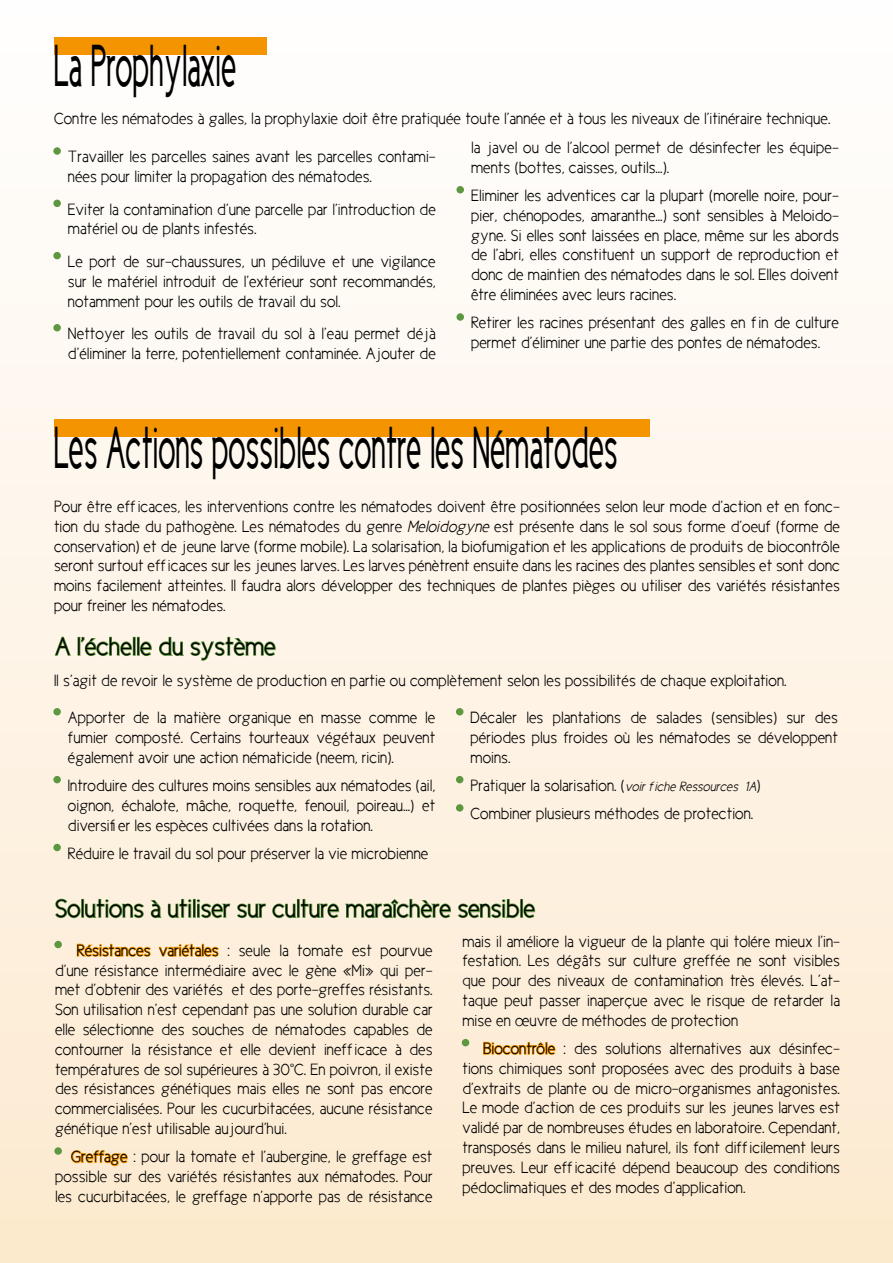
<style>
.page{position:relative;width:893px;height:1263px;background:#fff}
.page>*{position:absolute;margin:0;border:0;box-sizing:border-box;transform-origin:0 0}
.t1{font:60px "Cicle Gordita";color:#000;scale:.55 1}
.t2{font:25.5px "Cicle Semi";color:#000}
.t3{font:16.5px/19.8px "Cicle Semi";color:#000;text-align:justify}
.s1{font-family:"Cicle Gordita";font-size:30px;color:#5d973f}
.s2{font-style:italic}
.s3{font-style:italic;font-size:13.5px}
</style>
<div class="page">
<div style="left:0;top:0;width:893px;height:1263px;background:linear-gradient(to bottom,#fffeff,#fceacf)"></div>
<svg style="left:51px;top:145px;width:12px;height:12px"></svg>
<svg style="left:51px;top:197px;width:12px;height:12px"></svg>
<svg style="left:51px;top:249px;width:12px;height:13px"></svg>
<svg style="left:454px;top:184px;width:12px;height:12px"></svg>
<div style="left:54px;top:37px;width:213px;height:17px;background:#f39400"></div>
<div style="left:54px;top:420px;width:595px;height:17px;background:#f39400"></div>
<svg style="left:51px;top:311px;width:485px;height:608px"></svg>
<svg style="left:52px;top:938px;width:12px;height:13px"></svg>
<svg style="left:76px;top:942px;width:144px;height:16px;background:#f8c77c"></svg>
<svg style="left:52px;top:1145px;width:12px;height:12px"></svg>
<svg style="left:70px;top:1149px;width:58px;height:18px"></svg>
<svg style="left:459px;top:1036px;width:13px;height:13px"></svg>
<svg style="left:482px;top:1041px;width:74px;height:15px"></svg>
<h1 class="t1" style="left:54px;top:34px;width:333px">La Prophylaxie</h1>
<p class="t3" style="left:54px;top:109px;width:778px">Contre les nématodes à galles, la prophylaxie doit être pratiquée toute l’année et à tous les niveaux de l’itinéraire technique.</p>
<p class="t3" style="left:68px;top:147px;width:369px;text-indent:-14px"><span class="s1">•</span> Travailler les parcelles saines avant les parcelles contami&shy;nées pour limiter la propagation des nématodes.</p>
<p class="t3" style="left:68px;top:199px;width:369px;text-indent:-14px"><span class="s1">•</span> Eviter la contamination d’une parcelle par l’introduction de matériel ou de plants infestés.</p>
<p class="t3" style="left:68px;top:252px;width:369px;text-indent:-14px"><span class="s1">•</span> Le port de sur-chaussures, un pédiluve et une vigilance sur le matériel introduit de l’extérieur sont recommandés, notamment pour les outils de travail du sol.</p>
<p class="t3" style="left:54px;top:324px;width:383px;text-align:right"><span class="s1">•</span> Nettoyer les outils de travail du sol à l’eau permet déjà d’éliminer la terre, potentiellement contaminée. Ajouter de</p>
<p class="t3" style="left:471px;top:138px;width:369px">la javel ou de l’alcool permet de désinfecter les équipe&shy;ments (bottes, caisses, outils…).</p>
<p class="t3" style="left:471px;top:186px;width:369px;text-indent:-14px"><span class="s1">•</span> Eliminer les adventices car la plupart (morelle noire, pour&shy;pier, chénopodes, amaranthe…) sont sensibles à Meloido&shy;gyne. Si elles sont laissées en place, même sur les abords de l’abri, elles constituent un support de reproduction et donc de maintien des nématodes dans le sol. Elles doivent être éliminées avec leurs racines.</p>
<p class="t3" style="left:457px;top:313px;width:383px;text-align:center"><span class="s1">•</span> Retirer les racines présentant des galles en fin de culture permet d’éliminer une partie des pontes de nématodes.</p>
<h1 class="t1" style="left:54px;top:416px;width:1027px">Les Actions possibles contre les Nématodes</h1>
<p class="t3" style="left:54px;top:496px;width:788px">Pour être efficaces, les interventions contre les nématodes doivent être positionnées selon leur mode d’action et en fonc&shy;tion du stade du pathogène. Les nématodes du genre <span class="s2">Meloidogyne</span> est présente dans le sol sous forme d’oeuf (forme de conservation) et de jeune larve (forme mobile). La solarisation, la biofumigation et les applications de produits de biocontrôle seront surtout efficaces sur les jeunes larves. Les larves pénètrent ensuite dans les racines des plantes sensibles et sont donc moins facilement atteintes. Il faudra alors développer des techniques de plantes pièges ou utiliser des variétés résistantes pour freiner les nématodes.</p>
<h2 class="t2" style="left:55px;top:633px;width:222px">A l’échelle du système</h2>
<p class="t3" style="left:54px;top:670px;width:734px">Il s’agit de revoir le système de production en partie ou complètement selon les possibilités de chaque exploitation.</p>
<p class="t3" style="left:68px;top:708px;width:369px;text-indent:-14px"><span class="s1">•</span> Apporter de la matière organique en masse comme le fumier composté. Certains tourteaux végétaux peuvent également avoir une action nématicide (neem, ricin).</p>
<p class="t3" style="left:68px;top:775px;width:369px;text-indent:-14px"><span class="s1">•</span> Introduire des cultures moins sensibles aux nématodes (ail, oignon, échalote, mâche, roquette, fenouil, poireau…) et diversifier les espèces cultivées dans la rotation.</p>
<p class="t3" style="left:54px;top:843px;width:376px"><span class="s1">•</span> Réduire le travail du sol pour préserver la vie microbienne</p>
<p class="t3" style="left:471px;top:708px;width:369px;text-indent:-14px"><span class="s1">•</span> Décaler les plantations de salades (sensibles) sur des périodes plus froides où les nématodes se développent moins.</p>
<p class="t3" style="left:457px;top:775px;width:305px"><span class="s1">•</span> Pratiquer la solarisation. (<span class="s3">voir fiche Ressources 1A</span>)</p>
<p class="t3" style="left:457px;top:804px;width:298px"><span class="s1">•</span> Combiner plusieurs méthodes de protection.</p>
<h2 class="t2" style="left:55px;top:895px;width:482px">Solutions à utiliser sur culture maraîchère sensible</h2>
<p class="t3" style="left:55px;top:940px;width:379px"><span class="s1">•</span> Résistances variétales : seule la tomate est pourvue d’une résistance intermédiaire avec le gène «Mi» qui per&shy;met d’obtenir des variétés et des porte-greffes résistants.<br>Son utilisation n’est cependant pas une solution durable car elle sélectionne des souches de nématodes capables de contourner la résistance et elle devient inefficace à des températures de sol supérieures à 30°C. En poivron, il existe des résistances génétiques mais elles ne sont pas encore commercialisées. Pour les cucurbitacées, aucune résistance génétique n’est utilisable aujourd’hui.</p>
<p class="t3" style="left:55px;top:1147px;width:379px"><span class="s1">•</span> Greffage : pour la tomate et l’aubergine, le greffage est possible sur des variétés résistantes aux nématodes. Pour les cucurbitacées, le greffage n’apporte pas de résistance</p>
<p class="t3" style="left:462px;top:931px;width:379px">mais il améliore la vigueur de la plante qui tolére mieux l’in&shy;festation. Les dégâts sur culture greffée ne sont visibles que pour des niveaux de contamination très élevés. L’at&shy;taque peut passer inaperçue avec le risque de retarder la mise en œuvre de méthodes de protection</p>
<p class="t3" style="left:462px;top:1038px;width:379px"><span class="s1">•</span> Biocontrôle : des solutions alternatives aux désinfec&shy;tions chimiques sont proposées avec des produits à base d’extraits de plante ou de micro-organismes antagonistes.<br>Le mode d’action de ces produits sur les jeunes larves est validé par de nombreuses études en laboratoire. Cependant, transposés dans le milieu naturel, ils font difficilement leurs preuves. Leur efficacité dépend beaucoup des conditions pédoclimatiques et des modes d’application.</p>
</div>
